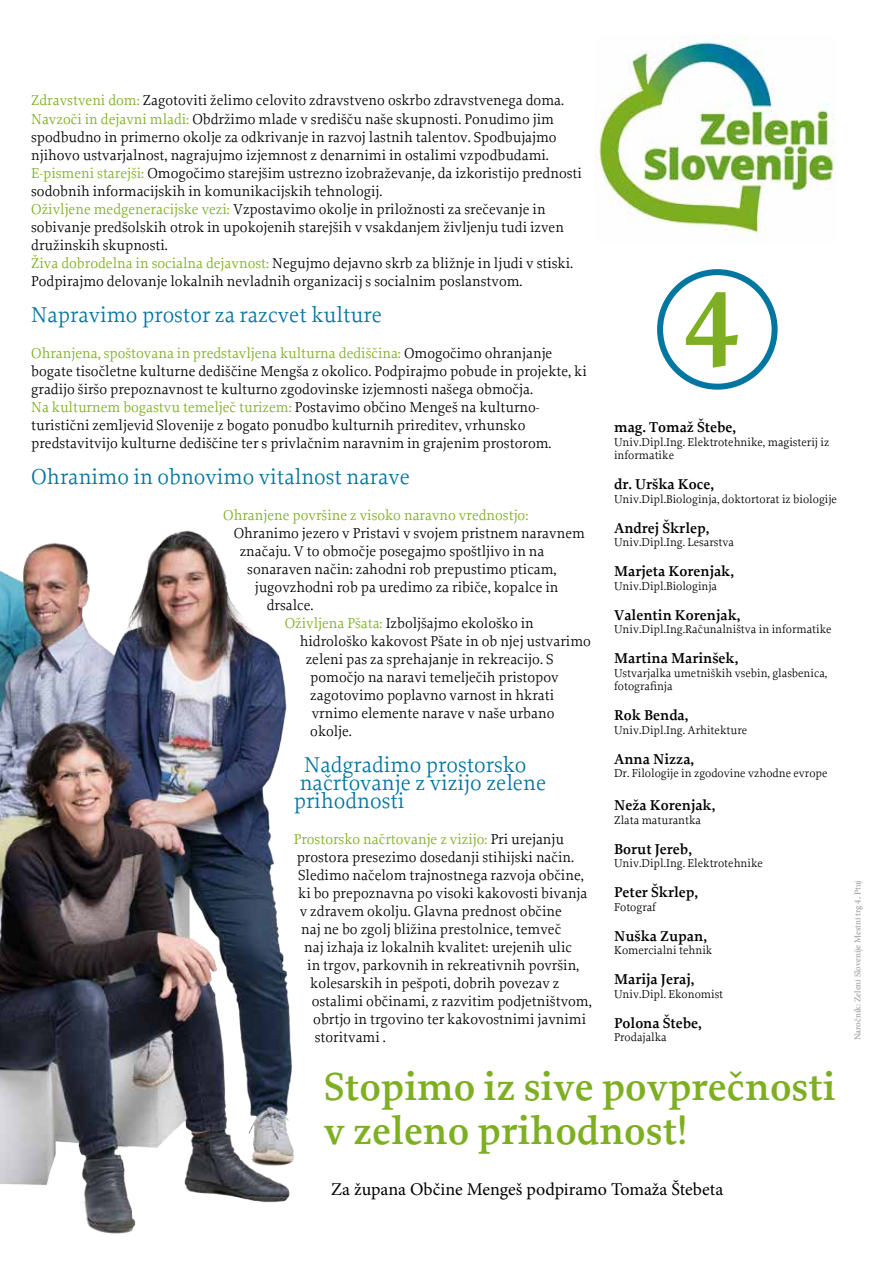
<style>
.page{position:relative;width:893px;height:1263px;background:#fff}
.page>*{position:absolute;margin:0;border:0;box-sizing:border-box;transform-origin:0 0}
.t1{font:700 120px "Proforma";color:#7eaf22}
.t2{font:700 40.65px/43.5px "Proforma";color:#7eaf22}
.t3{font:22.5px/18px "Proforma";color:#0076a0}
.t4{font:18px "Minion Pro";color:#000}
.t5{font:15px/18px "Proforma";color:#000}
.t6{font:700 15px "Proforma";color:#000}
.t7{font:15px "Proforma";color:#7eaf22}
.t8{font:12px/13.5px "Proforma";color:#000}
.t9{font:9px "Minion Pro";color:#939598}
.s1{color:#7eaf22}
.s2{color:#000}
</style>
<div class="page">
<img style="left:0;top:530px;width:294px;height:704px">
<img style="left:595px;top:37px;width:240px;height:197px">
<div style="left:657px;top:269px;width:121px;height:121px;border:6px solid #0076a0;border-radius:50%"></div>
<p class="t5" style="left:31px;top:91px;width:552px"><span class="s1">Zdravstveni dom:</span> Zagotoviti želimo celovito zdravstveno oskrbo zdravstvenega doma.<br><span class="s1">Navzoči in dejavni mladi:</span> Obdržimo mlade v središču naše skupnosti. Ponudimo jim spodbudno in primerno okolje za odkrivanje in razvoj lastnih talentov. Spodbujajmo njihovo ustvarjalnost, nagrajujmo izjemnost z denarnimi in ostalimi vzpodbudami.<br><span class="s1">E-pismeni starejši:</span> Omogočimo starejšim ustrezno izobraževanje, da izkoristijo prednosti sodobnih informacijskih in komunikacijskih tehnologij.<br><span class="s1">Oživljene medgeneracijske vezi:</span> Vzpostavimo okolje in priložnosti za srečevanje in sobivanje predšolskih otrok in upokojenih starejših v vsakdanjem življenju tudi izven družinskih skupnosti.<br><span class="s1">Živa dobrodelna in socialna dejavnost:</span> Negujmo dejavno skrb za bližnje in ljudi v stiski.<br>Podpirajmo delovanje lokalnih nevladnih organizacij s socialnim poslanstvom.</p>
<h3 class="t3" style="left:31px;top:305px;width:352px">Napravimo prostor za razcvet kulture</h3>
<p class="t5" style="left:31px;top:343px;width:557px"><span class="s1">Ohranjena, spoštovana in predstavljena kulturna dediščina:</span> Omogočimo ohranjanje bogate tisočletne kulturne dediščine Mengša z okolico. Podpirajmo pobude in projekte, ki gradijo širšo prepoznavnost te kulturno zgodovinske izjemnosti našega območja.<br><span class="s1">Na kulturnem bogastvu temelječ turizem:</span> Postavimo občino Mengeš na kulturno&shy;turistični zemljevid Slovenije z bogato ponudbo kulturnih prireditev, vrhunsko predstavitvijo kulturne dediščine ter s privlačnim naravnim in grajenim prostorom.</p>
<h3 class="t3" style="left:31px;top:467px;width:380px">Ohranimo in obnovimo vitalnost narave</h3>
<p class="t7" style="left:223px;top:505px;width:307px">Ohranjene površine z visoko naravno vrednostjo:</p>
<p class="t5" style="left:234px;top:523px;width:353px">Ohranimo jezero v Pristavi v svojem pristnem naravnem</p>
<p class="t5" style="left:240px;top:541px;width:306px">značaju. V to območje posegajmo spoštljivo in na</p>
<p class="t5" style="left:247px;top:559px;width:311px">sonaraven način: zahodni rob prepustimo pticam,</p>
<p class="t5" style="left:255px;top:577px;width:305px">jugovzhodni rob pa uredimo za ribiče, kopalce in</p>
<p class="t5" style="left:267px;top:595px;width:48px">drsalce.</p>
<p class="t5" style="left:285px;top:613px;width:251px"><span class="s1">Oživljena Pšata:</span> Izboljšajmo ekološko in</p>
<p class="t5" style="left:300px;top:631px;width:293px">hidrološko kakovost Pšate in ob njej ustvarimo</p>
<p class="t5" style="left:306px;top:649px;width:249px">zeleni pas za sprehajanje in rekreacijo. S</p>
<p class="t5" style="left:310px;top:667px;width:250px">pomočjo na naravi temelječih pristopov</p>
<p class="t5" style="left:310px;top:685px;width:245px">zagotovimo poplavno varnost in hkrati</p>
<p class="t5" style="left:312px;top:703px;width:244px">vrnimo elemente narave v naše urbano</p>
<p class="t5" style="left:310px;top:721px;width:43px">okolje.</p>
<h3 class="t3" style="left:294px;top:755px;width:254px;text-indent:11px">Nadgradimo prostorsko načrtovanje z vizijo zelene prihodnosti</h3>
<p class="t7" style="left:294px;top:829px;width:272px">Prostorsko načrtovanje z vizijo: <span class="s2">Pri urejanju</span></p>
<p class="t5" style="left:297px;top:847px;width:279px">prostora presezimo dosedanji stihijski način.</p>
<p class="t5" style="left:298px;top:865px;width:287px">Sledimo načelom trajnostnega razvoja občine,</p>
<p class="t5" style="left:298px;top:883px;width:291px">ki bo prepoznavna po visoki kakovosti bivanja</p>
<p class="t5" style="left:300px;top:901px;width:264px">v zdravem okolju. Glavna prednost občine</p>
<p class="t5" style="left:301px;top:919px;width:261px">naj ne bo zgolj bližina prestolnice, temveč</p>
<p class="t5" style="left:304px;top:937px;width:269px">naj izhaja iz lokalnih kvalitet: urejenih ulic</p>
<p class="t5" style="left:307px;top:955px;width:274px">in trgov, parkovnih in rekreativnih površin,</p>
<p class="t5" style="left:310px;top:973px;width:251px">kolesarskih in pešpoti, dobrih povezav z</p>
<p class="t5" style="left:312px;top:991px;width:282px">ostalimi občinami, z razvitim podjetništvom,</p>
<p class="t5" style="left:313px;top:1009px;width:274px">obrtjo in trgovino ter kakovostnimi javnimi</p>
<p class="t5" style="left:315px;top:1027px;width:73px">storitvami .</p>
<h1 class="t1" style="left:681px;top:233px;width:61px">4</h1>
<p class="t6" style="left:614px;top:418px;width:124px">mag. Tomaž Štebe,</p>
<p class="t8" style="left:614px;top:435px;width:217px">Univ.Dipl.Ing. Elektrotehnike, magisterij iz informatike</p>
<p class="t6" style="left:614px;top:475px;width:101px">dr. Urška Koce,</p>
<p class="t8" style="left:614px;top:492px;width:224px">Univ.Dipl.Biologinja, doktortorat iz biologije</p>
<p class="t6" style="left:614px;top:518px;width:97px">Andrej Škrlep,</p>
<p class="t8" style="left:614px;top:535px;width:121px">Univ.Dipl.Ing. Lesarstva</p>
<p class="t6" style="left:614px;top:562px;width:121px">Marjeta Korenjak,</p>
<p class="t8" style="left:614px;top:579px;width:105px">Univ.Dipl.Biologinja</p>
<p class="t6" style="left:614px;top:605px;width:128px">Valentin Korenjak,</p>
<p class="t8" style="left:614px;top:622px;width:219px">Univ.Dipl.Ing.Računalništva in informatike</p>
<p class="t6" style="left:614px;top:649px;width:126px">Martina Marinšek,</p>
<p class="t8" style="left:614px;top:666px;width:215px">Ustvarjalka umetniških vsebin, glasbenica, fotografinja</p>
<p class="t6" style="left:614px;top:706px;width:76px">Rok Benda,</p>
<p class="t8" style="left:614px;top:723px;width:135px">Univ.Dipl.Ing. Arhitekture</p>
<p class="t6" style="left:614px;top:749px;width:82px">Anna Nizza,</p>
<p class="t8" style="left:614px;top:766px;width:215px">Dr. Filologije in zgodovine vzhodne evrope</p>
<p class="t6" style="left:614px;top:796px;width:103px">Neža Korenjak,</p>
<p class="t8" style="left:614px;top:813px;width:89px">Zlata maturantka</p>
<p class="t6" style="left:614px;top:839px;width:79px">Borut Jereb,</p>
<p class="t8" style="left:614px;top:856px;width:150px">Univ.Dipl.Ing. Elektrotehnike</p>
<p class="t6" style="left:614px;top:883px;width:86px">Peter Škrlep,</p>
<p class="t8" style="left:614px;top:900px;width:43px">Fotograf</p>
<p class="t6" style="left:614px;top:926px;width:94px">Nuška Zupan,</p>
<p class="t8" style="left:614px;top:943px;width:100px">Komercialni tehnik</p>
<p class="t6" style="left:614px;top:970px;width:82px">Marija Jeraj,</p>
<p class="t8" style="left:614px;top:987px;width:111px">Univ.Dipl. Ekonomist</p>
<p class="t6" style="left:614px;top:1013px;width:89px">Polona Štebe,</p>
<p class="t8" style="left:614px;top:1030px;width:54px">Prodajalka</p>
<h2 class="t2" style="left:324px;top:1065px;width:514px">Stopimo iz sive povprečnosti v zeleno prihodnost!</h2>
<p class="t4" style="left:331px;top:1177px;width:394px">Za župana Občine Mengeš podpiramo Tomaža Štebeta</p>
<p class="t9" style="left:852px;top:1040px;width:161px;rotate:-90deg">Naročnik: Zeleni Slovenije Mestni trg 4, Ptuj</p>
</div>
